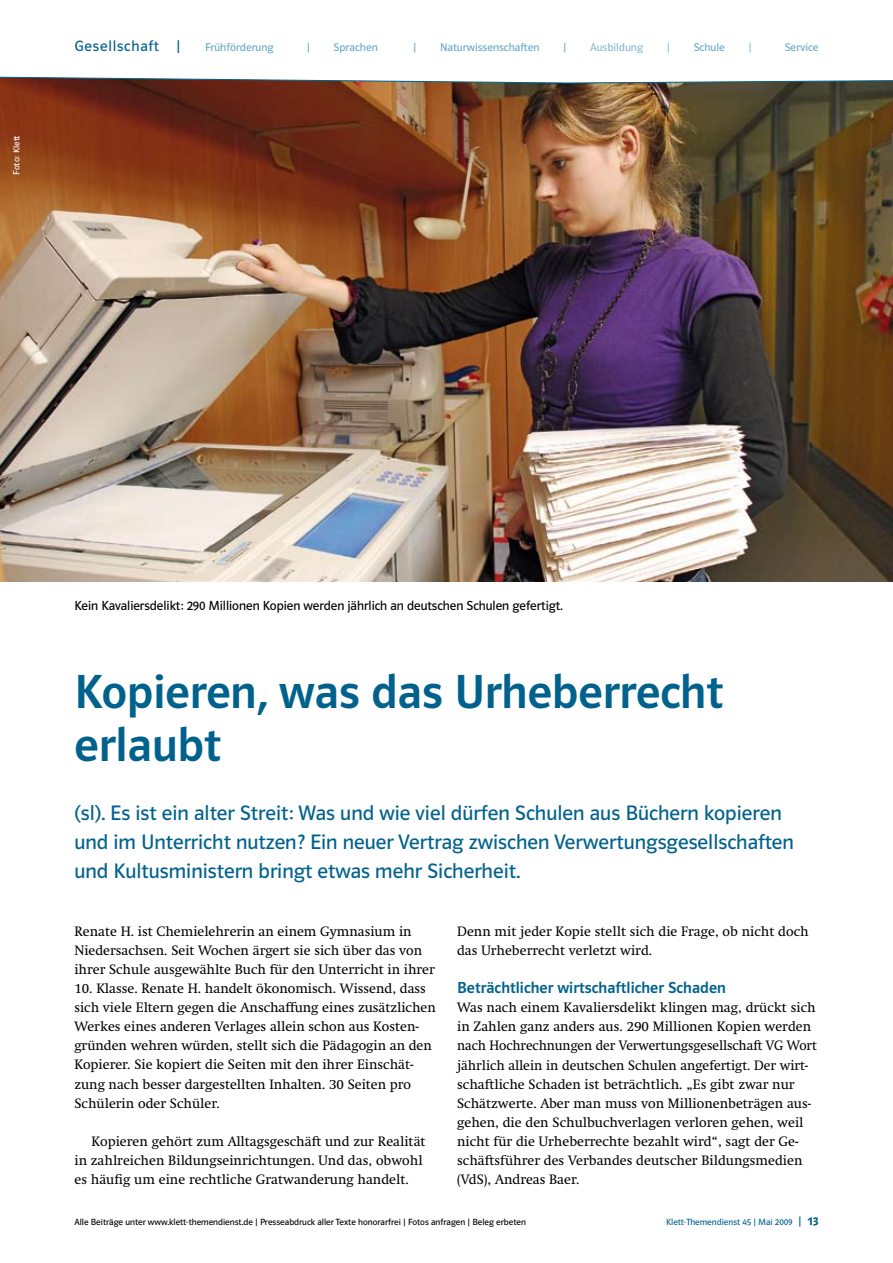
<style>
.page{position:relative;width:893px;height:1263px;background:#fff}
.page>*{position:absolute;margin:0;border:0;box-sizing:border-box;transform-origin:0 0}
.t1{font:48px/53.1px "Polo ST11 K Krftg";color:#00628c}
.t2{font:21px/29.2px "Polo ST11 K Buch";color:#00628c}
.t3{font:16.5px "Polo 22 K Krftg";letter-spacing:.005em;color:#00628c}
.t4{font:15px "Polo ST11 K Buch";letter-spacing:.05em;color:#00628c}
.t5{font:13.5px/19.2px "Klett Swift";letter-spacing:.005em;color:#000}
.t6{font:13.2px "Polo ST11 K Buch";color:#000}
.t7{font:11.25px "Polo ST11 K Buch";color:#6aaac5}
.t8{font:11.25px "Polo ST11 K Buch";color:#8abbd1}
.t9{font:9px "Polo ST11 K Buch";color:#000}
.t10{font:9px "Polo ST11 K Buch";color:#00628c}
.t11{font:9px "Polo ST11 K Buch";color:#fff}
.s1{font-size:12px}
.s2{font-family:"Polo ST11 K Hfett";font-size:12px}
</style>
<div class="page">
<img style="left:0;top:88px;width:893px;height:493px">
<img style="left:0;top:76px;width:893px;height:12px">
<p class="t11" style="left:11px;top:175px;width:41px;rotate:-90deg">Foto: Klett</p>
<p class="t4" style="left:74px;top:37px;width:108px">Gesellschaft |</p>
<p class="t7" style="left:205px;top:41px;width:70px">Frühförderung</p>
<p class="t7" style="left:307px;top:41px;width:5px">|</p>
<p class="t7" style="left:334px;top:41px;width:46px">Sprachen</p>
<p class="t7" style="left:413px;top:41px;width:5px">|</p>
<p class="t7" style="left:440px;top:41px;width:101px">Naturwissenschaften</p>
<p class="t7" style="left:563px;top:41px;width:5px">|</p>
<p class="t8" style="left:590px;top:41px;width:55px">Ausbildung</p>
<p class="t8" style="left:667px;top:41px;width:5px">|</p>
<p class="t7" style="left:694px;top:41px;width:33px">Schule</p>
<p class="t8" style="left:748px;top:41px;width:5px">|</p>
<p class="t7" style="left:785px;top:41px;width:35px">Service</p>
<p class="t6" style="left:74px;top:599px;width:490px">Kein Kavaliersdelikt: 290 Millionen Kopien werden jährlich an deutschen Schulen gefertigt.</p>
<h1 class="t1" style="left:74px;top:666px;width:651px">Kopieren, was das Urheberrecht erlaubt</h1>
<h2 class="t2" style="left:74px;top:798px;width:721px">(sl). Es ist ein alter Streit: Was und wie viel dürfen Schulen aus Büchern kopieren und im Unterricht nutzen? Ein neuer Vertrag zwischen Verwertungsgesellschaften und Kultusministern bringt etwas mehr Sicherheit.</h2>
<p class="t5" style="left:74px;top:921px;width:362px">Renate H. ist Chemielehrerin an einem Gymnasium in<br>Niedersachsen. Seit Wochen ärgert sie sich über das von ihrer Schule ausgewählte Buch für den Unterricht in ihrer</p>
<p class="t5" style="left:74px;top:979px;width:363px">10. Klasse. Renate H. handelt ökonomisch. Wissend, dass sich viele Eltern gegen die Anschaffung eines zusätzlichen Werkes eines anderen Verlages allein schon aus Kosten&shy;gründen wehren würden, stellt sich die Pädagogin an den Kopierer. Sie kopiert die Seiten mit den ihrer Einschät&shy;zung nach besser dargestellten Inhalten. 30 Seiten pro Schülerin oder Schüler.</p>
<p class="t5" style="left:74px;top:1132px;width:353px;text-indent:17px">Kopieren gehört zum Alltagsgeschäft und zur Realität in zahlreichen Bildungseinrichtungen. Und das, obwohl es häufig um eine rechtliche Gratwanderung handelt.</p>
<p class="t5" style="left:457px;top:921px;width:353px">Denn mit jeder Kopie stellt sich die Frage, ob nicht doch das Urheberrecht verletzt wird.</p>
<p class="t3" style="left:457px;top:979px;width:270px">Beträchtlicher wirtschaftlicher Schaden</p>
<p class="t5" style="left:457px;top:998px;width:361px">Was nach einem Kavaliersdelikt klingen mag, drückt sich in Zahlen ganz anders aus. 290 Millionen Kopien werden nach Hochrechnungen der Verwertungsgesellschaft VG Wort jährlich allein in deutschen Schulen angefertigt. Der wirt&shy;schaftliche Schaden ist beträchtlich. „Es gibt zwar nur Schätzwerte. Aber man muss von Millionenbeträgen aus&shy;gehen, die den Schulbuchverlagen verloren gehen, weil nicht für die Urheberrechte bezahlt wird“, sagt der Ge&shy;schäftsführer des Verbandes deutscher Bildungsmedien (VdS), Andreas Baer.</p>
<p class="t9" style="left:74px;top:1217px;width:453px">Alle Beiträge unter www.klett-themendienst.de | Presseabdruck aller Texte honorarfrei | Fotos anfragen | Beleg erbeten</p>
<p class="t10" style="left:666px;top:1217px;width:154px">Klett-Themendienst 45 | Mai 2009 <span class="s1">|</span> <span class="s2">13</span></p>
</div>
